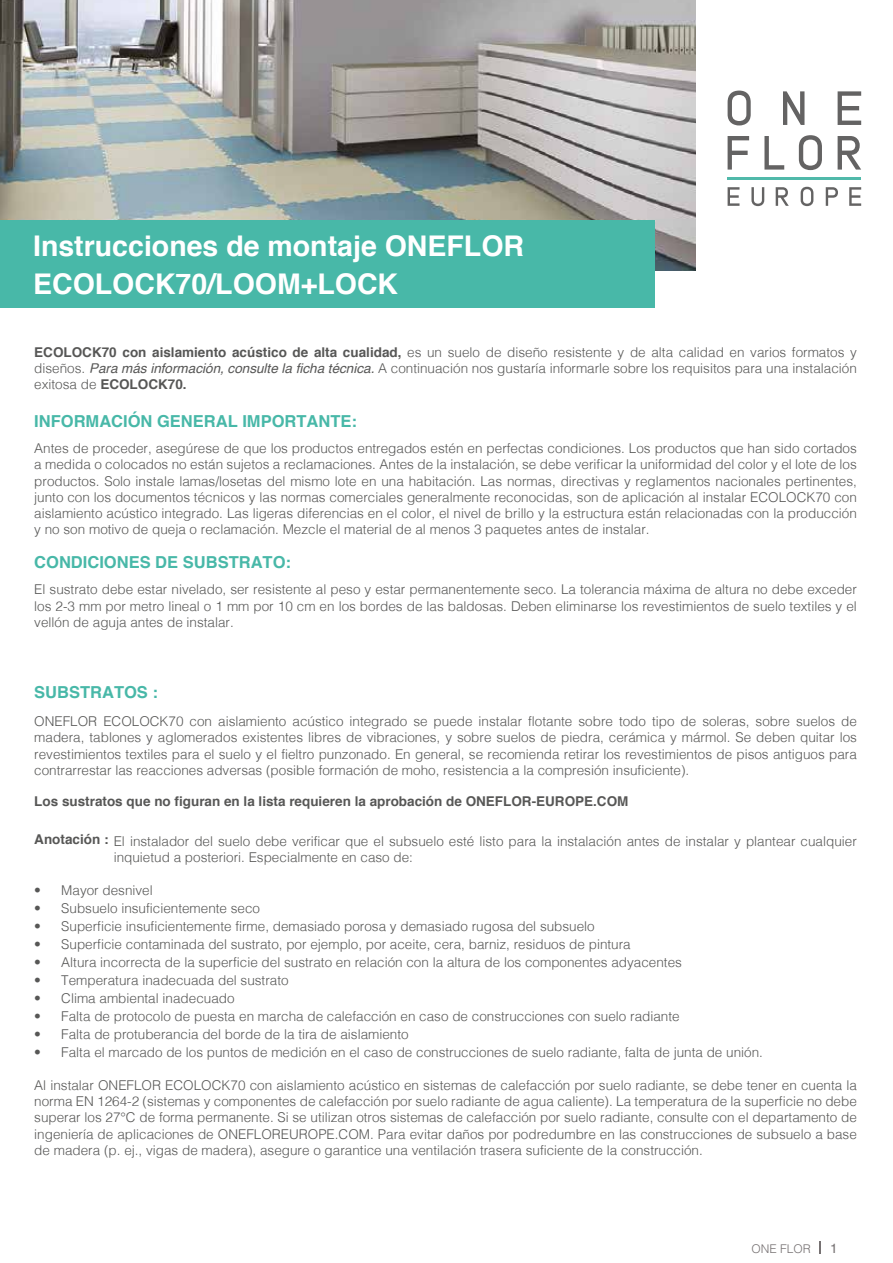
<style>
.page{position:relative;width:893px;height:1263px;background:#fff}
.page>*{position:absolute;margin:0;border:0;box-sizing:border-box;transform-origin:0 0}
.t1{font:700 28.5px/38.5px "Helvetica";color:#fff}
.t2{font:700 16.5px "Helvetica";color:#48b8a8}
.t3{font:300 13.5px/16.2px "Helvetica";color:#575756;text-align:justify}
.t4{font:700 13.5px "Helvetica";color:#575756}
.t5{font:13.5px "Helvetica";color:#767172}
.t6{font:300 12px "Helvetica";color:#767172}
.s1{font-weight:700}
.s2{font-weight:400;font-style:italic}
</style>
<div class="page">
<img style="left:0;top:0;width:696px;height:271px">
<div style="left:0;top:220px;width:655px;height:88px;background:#48b8a8"></div>
<svg style="left:819px;top:1241px;width:1px;height:13px"></svg>
<svg style="left:728px;top:91px;width:23px;height:34px"></svg>
<svg style="left:783px;top:91px;width:21px;height:34px"></svg>
<svg style="left:838px;top:91px;width:23px;height:34px"></svg>
<svg style="left:728px;top:136px;width:21px;height:34px"></svg>
<svg style="left:764px;top:136px;width:20px;height:34px"></svg>
<svg style="left:799px;top:135px;width:23px;height:35px"></svg>
<svg style="left:838px;top:136px;width:23px;height:34px"></svg>
<svg style="left:728px;top:187px;width:11px;height:19px"></svg>
<svg style="left:751px;top:187px;width:13px;height:19px"></svg>
<svg style="left:776px;top:187px;width:13px;height:19px"></svg>
<svg style="left:801px;top:187px;width:12px;height:19px"></svg>
<svg style="left:826px;top:187px;width:12px;height:19px"></svg>
<svg style="left:849px;top:187px;width:12px;height:19px"></svg>
<hr style="left:728px;top:177px;width:133px;height:2px;background:#50b9aa">
<h1 class="t1" style="left:33px;top:227px;width:492px">Instrucciones de montaje ONEFLOR<br>ECOLOCK70/LOOM+LOCK</h1>
<p class="t3" style="left:34px;top:343px;width:824px"><span class="s1">ECOLOCK70 con aislamiento acústico de alta cualidad,</span> es un suelo de diseño resistente y de alta calidad en varios formatos y diseños. <span class="s2">Para más información, consulte la ficha técnica.</span> A continuación nos gustaría informarle sobre los requisitos para una instalación exitosa de <span class="s1">ECOLOCK70.</span></p>
<p class="t2" style="left:34px;top:407px;width:324px">INFORMACIÓN GENERAL IMPORTANTE:</p>
<p class="t3" style="left:34px;top:440px;width:824px">Antes de proceder, asegúrese de que los productos entregados estén en perfectas condiciones. Los productos que han sido cortados a medida o colocados no están sujetos a reclamaciones. Antes de la instalación, se debe verificar la uniformidad del color y el lote de los productos. Solo instale lamas/losetas del mismo lote en una habitación. Las normas, directivas y reglamentos nacionales pertinentes, junto con los documentos técnicos y las normas comerciales generalmente reconocidas, son de aplicación al instalar ECOLOCK70 con aislamiento acústico integrado. Las ligeras diferencias en el color, el nivel de brillo y la estructura están relacionadas con la producción y no son motivo de queja o reclamación. Mezcle el material de al menos 3 paquetes antes de instalar.</p>
<p class="t2" style="left:34px;top:549px;width:258px">CONDICIONES DE SUBSTRATO:</p>
<p class="t3" style="left:34px;top:581px;width:824px">El sustrato debe estar nivelado, ser resistente al peso y estar permanentemente seco. La tolerancia máxima de altura no debe exceder los 2-3 mm por metro lineal o 1 mm por 10 cm en los bordes de las baldosas. Deben eliminarse los revestimientos de suelo textiles y el vellón de aguja antes de instalar.</p>
<p class="t2" style="left:34px;top:679px;width:125px">SUBSTRATOS :</p>
<p class="t3" style="left:34px;top:713px;width:824px">ONEFLOR ECOLOCK70 con aislamiento acústico integrado se puede instalar flotante sobre todo tipo de soleras, sobre suelos de madera, tablones y aglomerados existentes libres de vibraciones, y sobre suelos de piedra, cerámica y mármol. Se deben quitar los revestimientos textiles para el suelo y el fieltro punzonado. En general, se recomienda retirar los revestimientos de pisos antiguos para contrarrestar las reacciones adversas (posible formación de moho, resistencia a la compresión insuficiente).</p>
<p class="t4" style="left:34px;top:790px;width:596px">Los sustratos que no figuran en la lista requieren la aprobación de ONEFLOR-EUROPE.COM</p>
<p class="t3" style="left:34px;top:832px;width:824px"><span class="s1">Anotación :</span> El instalador del suelo debe verificar que el subsuelo esté listo para la instalación antes de instalar y plantear cualquier</p>
<p class="t3" style="left:114px;top:849px;width:301px">inquietud a posteriori. Especialmente en caso de:</p>
<p class="t3" style="left:34px;top:882px;width:120px">• Mayor desnivel</p>
<p class="t3" style="left:34px;top:900px;width:227px">• Subsuelo insuficientemente seco</p>
<p class="t3" style="left:34px;top:918px;width:562px">• Superficie insuficientemente firme, demasiado porosa y demasiado rugosa del subsuelo</p>
<p class="t3" style="left:34px;top:936px;width:598px">• Superficie contaminada del sustrato, por ejemplo, por aceite, cera, barniz, residuos de pintura</p>
<p class="t3" style="left:34px;top:954px;width:649px">• Altura incorrecta de la superficie del sustrato en relación con la altura de los componentes adyacentes</p>
<p class="t3" style="left:34px;top:972px;width:256px">• Temperatura inadecuada del sustrato</p>
<p class="t3" style="left:34px;top:990px;width:202px">• Clima ambiental inadecuado</p>
<p class="t3" style="left:34px;top:1008px;width:647px">• Falta de protocolo de puesta en marcha de calefacción en caso de construcciones con suelo radiante</p>
<p class="t3" style="left:34px;top:1026px;width:376px">• Falta de protuberancia del borde de la tira de aislamiento</p>
<p class="t3" style="left:34px;top:1044px;width:730px">• Falta el marcado de los puntos de medición en el caso de construcciones de suelo radiante, falta de junta de unión.</p>
<p class="t3" style="left:34px;top:1077px;width:824px">Al instalar ONEFLOR ECOLOCK70 con aislamiento acústico en sistemas de calefacción por suelo radiante, se debe tener en cuenta la norma EN 1264-2 (sistemas y componentes de calefacción por suelo radiante de agua caliente). La temperatura de la superficie no debe superar los 27°C de forma permanente. Si se utilizan otros sistemas de calefacción por suelo radiante, consulte con el departamento de ingeniería de aplicaciones de ONEFLOREUROPE.COM. Para evitar daños por podredumbre en las construcciones de subsuelo a base de madera (p. ej., vigas de madera), asegure o garantice una ventilación trasera suficiente de la construcción.</p>
<p class="t6" style="left:751px;top:1241px;width:61px">ONE FLOR</p>
<p class="t5" style="left:830px;top:1238px;width:9px">1</p>
</div>
